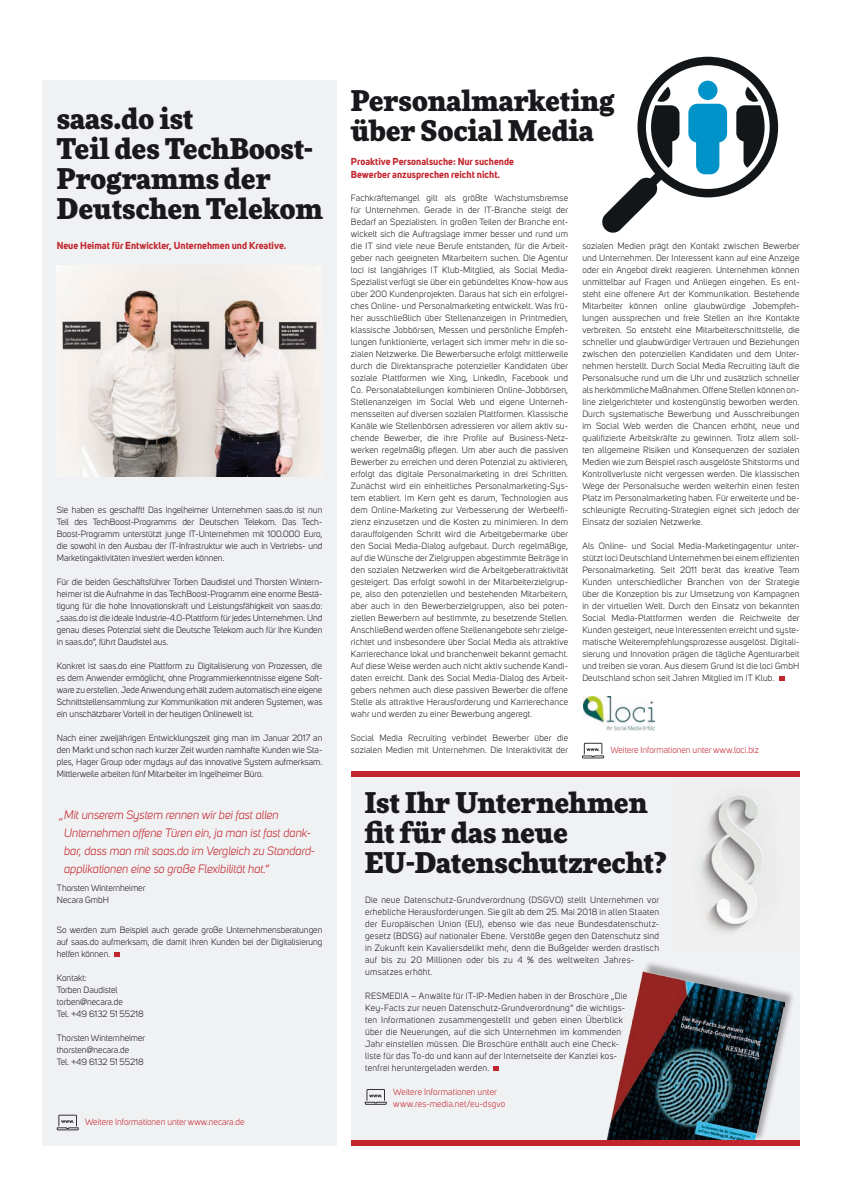
<style>
.page{position:relative;width:842px;height:1191px;background:#fff}
.page>*{position:absolute;margin:0;border:0;box-sizing:border-box;transform-origin:0 0}
.t1{font:900 28px/30px "More Pro";color:#1a181c}
.t2{font:italic 12px/18px "Uni Sans";letter-spacing:-.005em;color:#c3252e}
.t3{font:700 10px/13px "Uni Sans";color:#c3252e}
.t4{font:9px/12px "Uni Sans";letter-spacing:.025em;color:#1a181c;text-align:justify}
.t5{font:9px/12px "Uni Sans";color:#1a181c}
.t6{font:9px/12px "Uni Sans";color:#c3252e}
</style>
<div class="page">
<div style="left:351px;top:776px;width:448px;height:367px;background:#f0f1f2"></div>
<svg style="left:602px;top:57px;width:176px;height:176px"></svg>
<div style="left:43px;top:81px;width:294px;height:1064px;background:#f0f1f2"></div>
<img style="left:56px;top:266px;width:264px;height:211px">
<svg style="left:779px;top:676px;width:5px;height:5px"></svg>
<svg style="left:582px;top:743px;width:22px;height:15px"></svg>
<svg style="left:114px;top:952px;width:5px;height:5px"></svg>
<div style="left:351px;top:771px;width:448px;height:5px;background:#c3252e"></div>
<img style="left:700px;top:794px;width:67px;height:139px">
<svg style="left:494px;top:1066px;width:5px;height:5px"></svg>
<svg style="left:365px;top:1089px;width:22px;height:15px"></svg>
<svg style="left:57px;top:1114px;width:22px;height:16px"></svg>
<div style="left:608px;top:960px;width:188px;height:181px;background:#1a181c;opacity:.34"></div>
<img style="left:606px;top:971px;width:178px;height:169px">
<div style="left:351px;top:1140px;width:448px;height:5px;background:#c3252e"></div>
<img style="left:583px;top:696px;width:72px;height:34px">
<h1 class="t1" style="left:57px;top:101px;width:268px">saas.do ist<br>Teil des TechBoost-<br>Programms der<br>Deutschen Telekom</h1>
<p class="t3" style="left:57px;top:239px;width:231px">Neue Heimat für Entwickler, Unternehmen und Kreative.</p>
<p class="t4" style="left:57px;top:504px;width:267px">Sie haben es geschafft! Das Ingelheimer Unternehmen saas.do ist nun Teil des TechBoost-Programms der Deutschen Telekom. Das Tech-Boost-Programm unterstützt junge IT-Unternehmen mit 100.000 Euro, die sowohl in den Ausbau der IT-Infrastruktur wie auch in Vertriebs- und Marketingaktivitäten investiert werden können.</p>
<p class="t4" style="left:57px;top:576px;width:267px">Für die beiden Geschäftsführer Torben Daudistel und Thorsten Wintern&shy;heimer ist die Aufnahme in das TechBoost-Programm eine enorme Bestä&shy;tigung für die hohe Innovationskraft und Leistungsfähigkeit von saas.do: „saas.do ist die ideale Industrie-4.0-Plattform für jedes Unternehmen. Und genau dieses Potenzial sieht die Deutsche Telekom auch für ihre Kunden in saas.do”, führt Daudistel aus.</p>
<p class="t4" style="left:57px;top:660px;width:267px">Konkret ist saas.do eine Plattform zu Digitalisierung von Prozessen, die es dem Anwender ermöglicht, ohne Programmierkenntnisse eigene Soft&shy;ware zu erstellen. Jede Anwendung erhält zudem automatisch eine eigene Schnittstellensammlung zur Kommunikation mit anderen Systemen, was ein unschätzbarer Vorteil in der heutigen Onlinewelt ist.</p>
<p class="t4" style="left:57px;top:732px;width:267px">Nach einer zweijährigen Entwicklungszeit ging man im Januar 2017 an den Markt und schon nach kurzer Zeit wurden namhafte Kunden wie Sta&shy;ples, Hager Group oder mydays auf das innovative System aufmerksam.<br>Mittlerweile arbeiten fünf Mitarbeiter im Ingelheimer Büro.</p>
<h2 class="t2" style="left:64px;top:806px;width:253px;text-indent:-4px">„Mit unserem System rennen wir bei fast allen Unternehmen offene Türen ein, ja man ist fast dank&shy;bar, dass man mit saas.do im Vergleich zu Standard&shy;applikationen eine so große Flexibilität hat.“</h2>
<p class="t5" style="left:57px;top:882px;width:90px">Thorsten Winternheimer<br>Necara GmbH</p>
<p class="t4" style="left:57px;top:924px;width:267px">So werden zum Beispiel auch gerade große Unternehmensberatungen auf saas.do aufmerksam, die damit ihren Kunden bei der Digitalisierung helfen können.</p>
<p class="t5" style="left:57px;top:972px;width:88px">Kontakt:<br>Torben Daudistel torben@necara.de<br>Tel. +49 6132 51 55218</p>
<p class="t5" style="left:57px;top:1032px;width:90px">Thorsten Winternheimer thorsten@necara.de<br>Tel. +49 6132 51 55218</p>
<p class="t6" style="left:85px;top:1116px;width:161px">Weitere Informationen unter www.necara.de</p>
<h1 class="t1" style="left:351px;top:83px;width:265px">Personalmarketing über Social Media</h1>
<p class="t3" style="left:351px;top:155px;width:164px">Proaktive Personalsuche: Nur suchende<br>Bewerber anzusprechen reicht nicht.</p>
<p class="t4" style="left:351px;top:192px;width:219px">Fachkräftemangel gilt als größte Wachstumsbremse für Unternehmen. Gerade in der IT-Branche steigt der Bedarf an Spezialisten. In großen Teilen der Branche ent&shy;wickelt sich die Auftragslage immer besser und rund um die IT sind viele neue Berufe entstanden, für die Arbeit&shy;geber nach geeigneten Mitarbeitern suchen. Die Agentur loci ist langjähriges IT Klub-Mitglied, als Social Media-Spezialist verfügt sie über ein gebündeltes Know-how aus über 200 Kundenprojekten. Daraus hat sich ein erfolgrei&shy;ches Online- und Personalmarketing entwickelt. Was frü&shy;her ausschließlich über Stellenanzeigen in Printmedien, klassische Jobbörsen, Messen und persönliche Empfeh&shy;lungen funktionierte, verlagert sich immer mehr in die so&shy;zialen Netzwerke. Die Bewerbersuche erfolgt mittlerweile durch die Direktansprache potenzieller Kandidaten über soziale Plattformen wie Xing, LinkedIn, Facebook und Co. Personalabteilungen kombinieren Online-Jobbörsen, Stellenanzeigen im Social Web und eigene Unterneh&shy;mensseiten auf diversen sozialen Plattformen. Klassische Kanäle wie Stellenbörsen adressieren vor allem aktiv su&shy;chende Bewerber, die ihre Profile auf Business-Netz&shy;werken regelmäßig pflegen. Um aber auch die passiven Bewerber zu erreichen und deren Potenzial zu aktivieren, erfolgt das digitale Personalmarketing in drei Schritten.<br>Zunächst wird ein einheitliches Personalmarketing-Sys&shy;tem etabliert. Im Kern geht es darum, Technologien aus dem Online-Marketing zur Verbesserung der Werbeeffi&shy;zienz einzusetzen und die Kosten zu minimieren. In dem darauffolgenden Schritt wird die Arbeitgebermarke über den Social Media-Dialog aufgebaut. Durch regelmäßige, auf die Wünsche der Zielgruppen abgestimmte Beiträge in den sozialen Netzwerken wird die Arbeitgeberattraktivität gesteigert. Das erfolgt sowohl in der Mitarbeiterzielgrup&shy;pe, also den potenziellen und bestehenden Mitarbeitern, aber auch in den Bewerberzielgruppen, also bei poten&shy;ziellen Bewerbern auf bestimmte, zu besetzende Stellen.<br>Anschließend werden offene Stellenangebote sehr zielge&shy;richtet und insbesondere über Social Media als attraktive Karrierechance lokal und branchenweit bekannt gemacht.<br>Auf diese Weise werden auch nicht aktiv suchende Kandi&shy;daten erreicht. Dank des Social Media-Dialog des Arbeit&shy;gebers nehmen auch diese passiven Bewerber die offene Stelle als attraktive Herausforderung und Karrierechance wahr und werden zu einer Bewerbung angeregt.</p>
<p class="t4" style="left:351px;top:732px;width:219px">Social Media Recruiting verbindet Bewerber über die sozialen Medien mit Unternehmen. Die Interaktivität der</p>
<p class="t4" style="left:582px;top:240px;width:219px">sozialen Medien prägt den Kontakt zwischen Bewerber und Unternehmen. Der Interessent kann auf eine Anzeige oder ein Angebot direkt reagieren. Unternehmen können unmittelbar auf Fragen und Anliegen eingehen. Es ent&shy;steht eine offenere Art der Kommunikation. Bestehende Mitarbeiter können online glaubwürdige Jobempfeh&shy;lungen aussprechen und freie Stellen an ihre Kontakte verbreiten. So entsteht eine Mitarbeiterschnittstelle, die schneller und glaubwürdiger Vertrauen und Beziehungen zwischen den potenziellen Kandidaten und dem Unter&shy;nehmen herstellt. Durch Social Media Recruiting läuft die Personalsuche rund um die Uhr und zusätzlich schneller als herkömmliche Maßnahmen. Offene Stellen können on&shy;line zielgerichteter und kostengünstig beworben werden.<br>Durch systematische Bewerbung und Ausschreibungen im Social Web werden die Chancen erhöht, neue und qualifizierte Arbeitskräfte zu gewinnen. Trotz allem soll&shy;ten allgemeine Risiken und Konsequenzen der sozialen Medien wie zum Beispiel rasch ausgelöste Shitstorms und Kontrollverluste nicht vergessen werden. Die klassischen Wege der Personalsuche werden weiterhin einen festen Platz im Personalmarketing haben. Für erweiterte und be&shy;schleunigte Recruiting-Strategien eignet sich jedoch der Einsatz der sozialen Netzwerke.</p>
<p class="t4" style="left:582px;top:539px;width:219px">Als Online- und Social Media-Marketingagentur unter&shy;stützt loci Deutschland Unternehmen bei einem effizienten Personalmarketing. Seit 2011 berät das kreative Team Kunden unterschiedlicher Branchen von der Strategie über die Konzeption bis zur Umsetzung von Kampagnen in der virtuellen Welt. Durch den Einsatz von bekannten Social Media-Plattformen werden die Reichweite der Kunden gesteigert, neue Interessenten erreicht und syste&shy;matische Weiterempfehlungsprozesse ausgelöst. Digitali&shy;sierung und Innovation prägen die tägliche Agenturarbeit und treiben sie voran. Aus diesem Grund ist die loci GmbH Deutschland schon seit Jahren Mitglied im IT Klub.</p>
<p class="t6" style="left:610px;top:744px;width:150px">Weitere Informationen unter www.loci.biz</p>
<h1 class="t1" style="left:365px;top:785px;width:303px">Ist Ihr Unternehmen fit für das neue<br>EU-Datenschutzrecht?</h1>
<p class="t4" style="left:365px;top:894px;width:296px;text-align:left">Die neue Datenschutz-Grundverordnung (DSGVO) stellt Unternehmen vor erhebliche Herausforderungen. Sie gilt ab dem 25. Mai 2018 in allen Staaten der Europäischen Union (EU), ebenso wie das neue Bundesdatenschutz&shy;gesetz (BDSG) auf nationaler Ebene. Verstöße gegen den Datenschutz sind in Zukunft kein Kavaliersdelikt mehr, denn die Bußgelder werden drastisch auf bis zu 20 Millionen oder bis zu 4 % des weltweiten Jahres&shy;umsatzes erhöht.</p>
<p class="t4" style="left:365px;top:990px;width:264px;text-align:left">RESMEDIA – Anwälte für IT-IP-Medien haben in der Broschüre „Die Key-Facts zur neuen Datenschutz-Grundverordnung“ die wichtigs&shy;ten Informationen zusammengestellt und geben einen Überblick über die Neuerungen, auf die sich Unternehmen im kommenden Jahr einstellen müssen. Die Broschüre enthält auch eine Check&shy;liste für das To-do und kann auf der Internetseite der Kanzlei kos&shy;tenfrei heruntergeladen werden.</p>
<p class="t6" style="left:393px;top:1086px;width:114px">Weitere Informationen unter www.res-media.net/eu-dsgvo</p>
</div>
